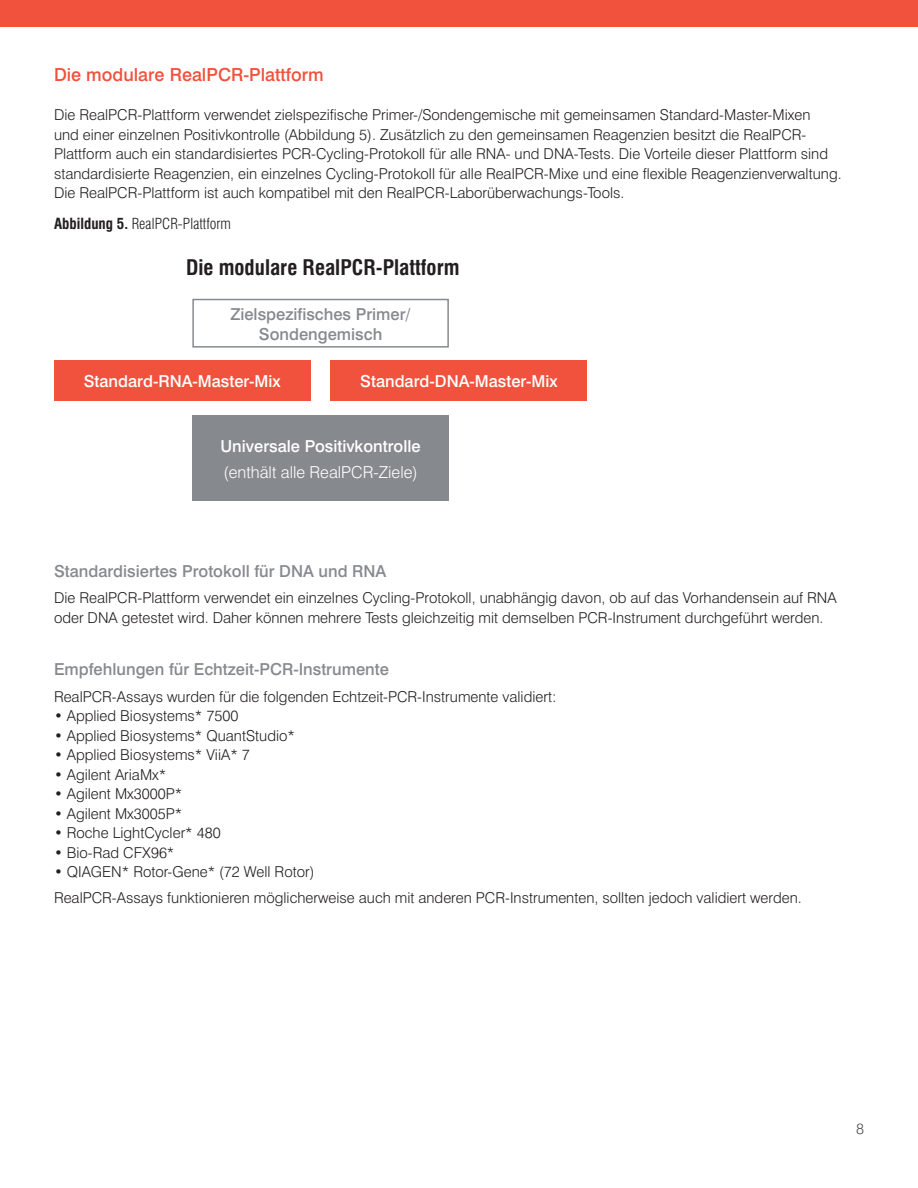
<style>
.page{position:relative;width:918px;height:1188px;background:#fff}
.page>*{position:absolute;margin:0;border:0;box-sizing:border-box;transform-origin:0 0}
.t1{font:700 condensed 21px "Swiss 721 BT";color:#231f20}
.t2{font:500 18px "Swiss 721 BT";color:#f0523e}
.t3{font:500 16.5px/19.5px "Swiss 721 BT";color:#868a8e;text-align:center}
.t4{font:500 16.5px "Swiss 721 BT";color:#fff}
.t5{font:300 16.5px "Swiss 721 BT";color:#fff}
.t6{font:300 15px/19.5px "Swiss 721 BT";color:#231f20}
.t7{font:300 condensed 15px "Swiss 721 BT";color:#231f20}
.t8{font:300 15px "Swiss 721 BT";color:#57585a}
.s1{font-weight:700}
</style>
<div class="page">
<div style="left:0;top:0;width:918px;height:27px;background:#f0523e"></div>
<div style="left:192px;top:299px;width:257px;height:49px;border:2px solid #868a8e"></div>
<div style="left:192px;top:416px;width:257px;height:85px;background:#868a8e"></div>
<div style="left:54px;top:361px;width:256px;height:40px;background:#f0523e"></div>
<div style="left:331px;top:361px;width:256px;height:40px;background:#f0523e"></div>
<p class="t2" style="left:54px;top:64px;width:271px">Die modulare RealPCR-Plattform</p>
<p class="t6" style="left:54px;top:105px;width:789px">Die RealPCR-Plattform verwendet zielspezifische Primer-/Sondengemische mit gemeinsamen Standard-Master-Mixen<br>und einer einzelnen Positivkontrolle (Abbildung 5). Zusätzlich zu den gemeinsamen Reagenzien besitzt die RealPCR-Plattform auch ein standardisiertes PCR-Cycling-Protokoll für alle RNA- und DNA-Tests. Die Vorteile dieser Plattform sind standardisierte Reagenzien, ein einzelnes Cycling-Protokoll für alle RealPCR-Mixe und eine flexible Reagenzienverwaltung.<br>Die RealPCR-Plattform ist auch kompatibel mit den RealPCR-Laborüberwachungs-Tools.</p>
<p class="t7" style="left:54px;top:215px;width:178px"><span class="s1">Abbildung 5.</span> RealPCR-Plattform</p>
<h1 class="t1" style="left:186px;top:255px;width:275px">Die modulare RealPCR-Plattform</h1>
<p class="t3" style="left:231px;top:304px;width:182px">Zielspezifisches Primer/<br>Sondengemisch</p>
<p class="t4" style="left:84px;top:371px;width:198px">Standard-RNA-Master-Mix</p>
<p class="t4" style="left:360px;top:371px;width:199px">Standard-DNA-Master-Mix</p>
<p class="t4" style="left:221px;top:436px;width:202px">Universale Positivkontrolle</p>
<p class="t5" style="left:224px;top:462px;width:196px">(enthält alle RealPCR-Ziele)</p>
<p class="t3" style="left:54px;top:561px;width:334px">Standardisiertes Protokoll für DNA und RNA</p>
<p class="t6" style="left:54px;top:588px;width:784px">Die RealPCR-Plattform verwendet ein einzelnes Cycling-Protokoll, unabhängig davon, ob auf das Vorhandensein auf RNA oder DNA getestet wird. Daher können mehrere Tests gleichzeitig mit demselben PCR-Instrument durchgeführt werden.</p>
<p class="t3" style="left:54px;top:660px;width:336px">Empfehlungen für Echtzeit-PCR-Instrumente</p>
<p class="t6" style="left:54px;top:686px;width:504px">RealPCR-Assays wurden für die folgenden Echtzeit-PCR-Instrumente validiert:</p>
<p class="t6" style="left:54px;top:706px;width:186px">• Applied Biosystems* 7500</p>
<p class="t6" style="left:54px;top:725px;width:243px">• Applied Biosystems* QuantStudio*</p>
<p class="t6" style="left:54px;top:745px;width:197px">• Applied Biosystems* ViiA* 7</p>
<p class="t6" style="left:54px;top:764px;width:114px">• Agilent AriaMx*</p>
<p class="t6" style="left:54px;top:784px;width:130px">• Agilent Mx3000P*</p>
<p class="t6" style="left:54px;top:803px;width:130px">• Agilent Mx3005P*</p>
<p class="t6" style="left:54px;top:823px;width:168px">• Roche LightCycler* 480</p>
<p class="t6" style="left:54px;top:842px;width:122px">• Bio-Rad CFX96*</p>
<p class="t6" style="left:54px;top:858px;width:749px;line-height:26.2px">• QIAGEN* Rotor-Gene* (72 Well Rotor)<br>RealPCR-Assays funktionieren möglicherweise auch mit anderen PCR-Instrumenten, sollten jedoch validiert werden.</p>
<p class="t8" style="left:856px;top:1120px;width:9px">8</p>
</div>
